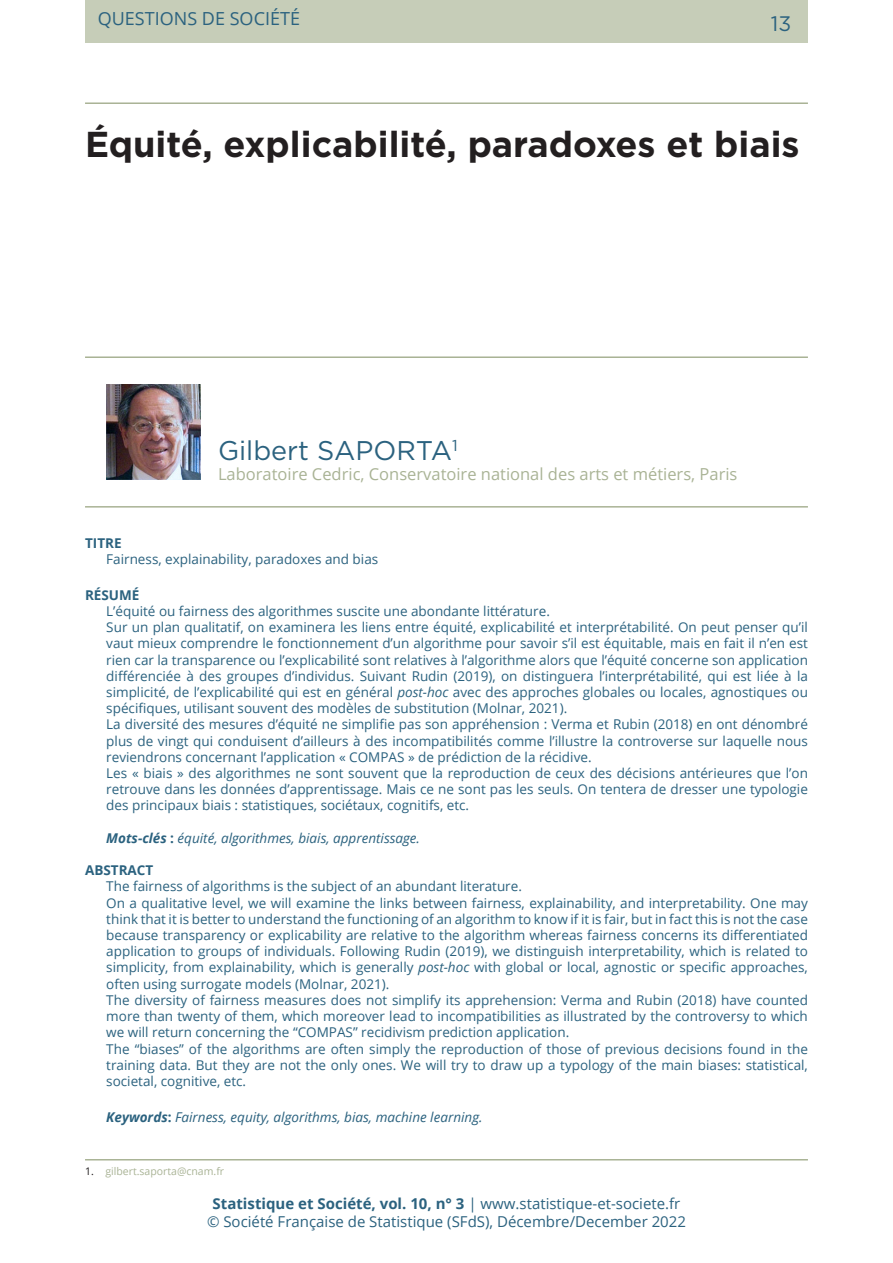
<style>
.page{position:relative;width:893px;height:1263px;background:#fff}
.page>*{position:absolute;margin:0;border:0;box-sizing:border-box;transform-origin:0 0}
.Title_24{font:700 36px "Gotham";color:#231f20}
.Author{font:27px "Gotham";color:#2b627f}
.t1{font:21px "Gotham";color:#2b627f}
.Title_14_green{font:18px "Open Sans";color:#2b627f}
.Author_Titles{font:16.5px "Open Sans";color:#a9b395}
.t2{font:15px/18px "Open Sans";color:#2b627f;text-align:center}
.t3{font:13.5px/16.2px "Open Sans";color:#2b627f;text-align:justify}
.t4{font:italic 13.5px "Open Sans";color:#2b627f}
.t5{font:700 13.5px "Open Sans";color:#2b627f}
.Footnote{font:10.5px "Open Sans";color:#a9b395}
.s1{font-style:italic}
.s2{font-weight:700}
.s3{font-weight:700;font-style:normal}
.s4{color:#231f20}
</style>
<div class="page">
<div style="left:85px;top:0;width:723px;height:43px;background:#c6cdb8"></div>
<hr style="left:85px;top:102px;width:723px;height:2px;background:#a9b395">
<hr style="left:85px;top:1159px;width:723px;height:1px;background:#a9b395">
<hr style="left:85px;top:506px;width:723px;height:2px;background:#a9b395">
<hr style="left:85px;top:356px;width:723px;height:2px;background:#a9b395">
<img style="left:106px;top:385px;width:95px;height:94px">
<p class="Title_14_green" style="left:98px;top:6px;width:204px">QUESTIONS DE SOCIÉTÉ</p>
<h3 class="t1" style="left:771px;top:11px;width:22px">13</h3>
<p class="Title_24" style="left:85px;top:121px;width:716px">Équité, explicabilité, paradoxes et biais</p>
<p class="Author" style="left:218px;top:433px;width:241px">Gilbert SAPORTA<sup>1</sup></p>
<p class="Author_Titles" style="left:218px;top:463px;width:521px">Laboratoire Cedric, Conservatoire national des arts et métiers, Paris</p>
<p class="t5" style="left:85px;top:533px;width:38px">TITRE</p>
<p class="t3" style="left:106px;top:550px;width:273px">Fairness, explainability, paradoxes and bias</p>
<p class="t5" style="left:85px;top:585px;width:56px">RÉSUMÉ</p>
<p class="t3" style="left:106px;top:603px;width:445px">L’équité ou fairness des algorithmes suscite une abondante littérature.</p>
<p class="t3" style="left:106px;top:619px;width:703px">Sur un plan qualitatif, on examinera les liens entre équité, explicabilité et interprétabilité. On peut penser qu’il vaut mieux comprendre le fonctionnement d’un algorithme pour savoir s’il est équitable, mais en fait il n’en est rien car la transparence ou l’explicabilité sont relatives à l’algorithme alors que l’équité concerne son application différenciée à des groupes d’individus. Suivant Rudin (2019), on distinguera l’interprétabilité, qui est liée à la simplicité, de l’explicabilité qui est en général <span class="s1">post-hoc</span> avec des approches globales ou locales, agnostiques ou spécifiques, utilisant souvent des modèles de substitution (Molnar, 2021).</p>
<p class="t3" style="left:106px;top:716px;width:703px">La diversité des mesures d’équité ne simplifie pas son appréhension : Verma et Rubin (2018) en ont dénombré plus de vingt qui conduisent d’ailleurs à des incompatibilités comme l’illustre la controverse sur laquelle nous reviendrons concernant l’application « COMPAS » de prédiction de la récidive.</p>
<p class="t3" style="left:106px;top:765px;width:703px">Les « biais » des algorithmes ne sont souvent que la reproduction de ceux des décisions antérieures que l’on retrouve dans les données d’apprentissage. Mais ce ne sont pas les seuls. On tentera de dresser une typologie des principaux biais : statistiques, sociétaux, cognitifs, etc.</p>
<p class="t4" style="left:106px;top:829px;width:315px"><span class="s2">Mots-clés</span> <span class="s3">:</span> équité, algorithmes, biais, apprentissage.</p>
<p class="t5" style="left:85px;top:861px;width:70px">ABSTRACT</p>
<p class="t3" style="left:106px;top:878px;width:417px">The fairness of algorithms is the subject of an abundant literature.</p>
<p class="t3" style="left:106px;top:894px;width:703px">On a qualitative level, we will examine the links between fairness, explainability, and interpretability. One may think that it is better to understand the functioning of an algorithm to know if it is fair, but in fact this is not the case because transparency or explicability are relative to the algorithm whereas fairness concerns its differentiated application to groups of individuals. Following Rudin (2019), we distinguish interpretability, which is related to simplicity, from explainability, which is generally <span class="s1">post-hoc</span> with global or local, agnostic or specific approaches, often using surrogate models (Molnar, 2021).</p>
<p class="t3" style="left:106px;top:991px;width:703px">The diversity of fairness measures does not simplify its apprehension: Verma and Rubin (2018) have counted more than twenty of them, which moreover lead to incompatibilities as illustrated by the controversy to which we will return concerning the “COMPAS” recidivism prediction application.</p>
<p class="t3" style="left:106px;top:1040px;width:703px">The “biases” of the algorithms are often simply the reproduction of those of previous decisions found in the training data. But they are not the only ones. We will try to draw up a typology of the main biases: statistical, societal, cognitive, etc.</p>
<p class="t4" style="left:106px;top:1108px;width:378px"><span class="s2">Keywords</span><span class="s3">:</span> Fairness, equity, algorithms, bias, machine learning.</p>
<p class="Footnote" style="left:85px;top:1164px;width:141px"><span class="s4">1.</span> gilbert.saporta@cnam.fr</p>
<p class="t2" style="left:207px;top:1194px;width:480px"><span class="s2">Statistique et Société, vol. 10, n° 3</span> | www.statistique-et-societe.fr © Société Française de Statistique (SFdS), Décembre/December 2022</p>
</div>
